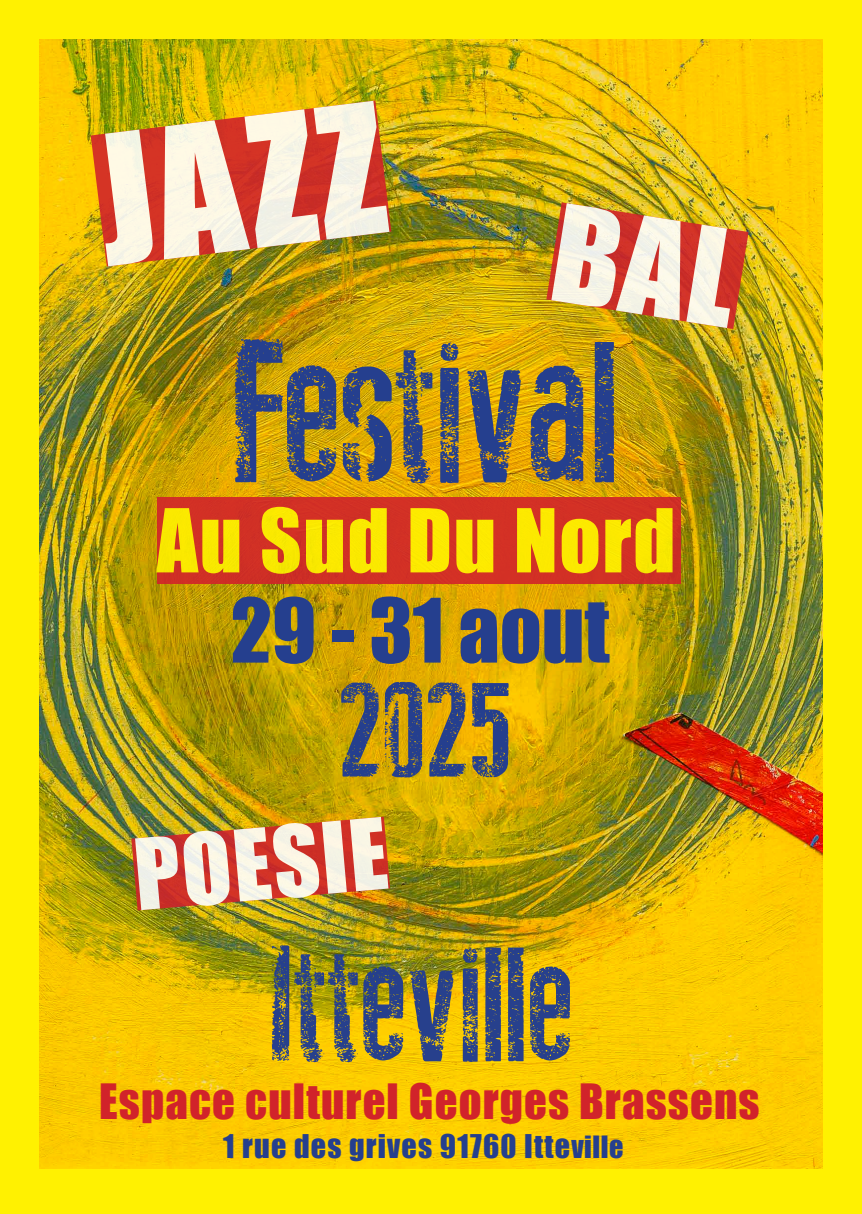
<style>
.page{position:relative;width:862px;height:1214px;background:#fff}
.page>*{position:absolute;margin:0;border:0;box-sizing:border-box;transform-origin:0 0}
.t1{font:200px "New Press Eroded";color:#253f8e}
.t2{font:166.8px "Impact";color:#fff}
.t3{font:162px "New Press Eroded";color:#253f8e}
.t4{font:132px "New Press Eroded";color:#253f8e}
.t5{font:91px "Impact";color:#fff}
.t6{font:82px "Impact";color:#253f8e}
.t7{font:81.2px "Impact";letter-spacing:.02em;color:#fff101}
.t8{font:44.6px "Impact";letter-spacing:.025em;color:#d1232a}
.t9{font:30px "Impact";letter-spacing:.04em;color:#253f8e}
.s1{font-size:28.2px}
</style>
<div class="page">
<div style="left:0;top:1px;width:862px;height:1212px;background:#fff101"></div>
<img style="left:40px;top:40px;width:782px;height:1128px">
<div style="left:157px;top:497px;width:523px;height:86px;background:#d23025"></div>
<svg style="left:91px;top:100px;width:300px;height:166px;background:#cb4d1e"></svg>
<img style="left:131px;top:816px;width:259px;height:94px">
<img style="left:546px;top:202px;width:202px;height:127px">
<h2 class="t2" style="left:83px;top:73px;width:288px;rotate:-7deg">JAZZ</h2>
<h1 class="t1" style="left:231px;top:308px;width:389px">Festival</h1>
<h3 class="t7" style="left:157px;top:477px;width:520px">Au Sud Du Nord</h3>
<h3 class="t6" style="left:231px;top:566px;width:380px">29 - 31 aout</h3>
<h3 class="t4" style="left:338px;top:662px;width:175px">2025</h3>
<h3 class="t5" style="left:128px;top:804px;width:255px;rotate:-5deg">POESIE</h3>
<h3 class="t3" style="left:266px;top:920px;width:309px">Itteville</h3>
<p class="t8" style="left:99px;top:1066px;width:662px">Espace culturel Georges Brassens</p>
<p class="t9" style="left:223px;top:1123px;width:402px">1 rue des grives 91760 Itte<span class="s1">ville</span></p>
</div>
